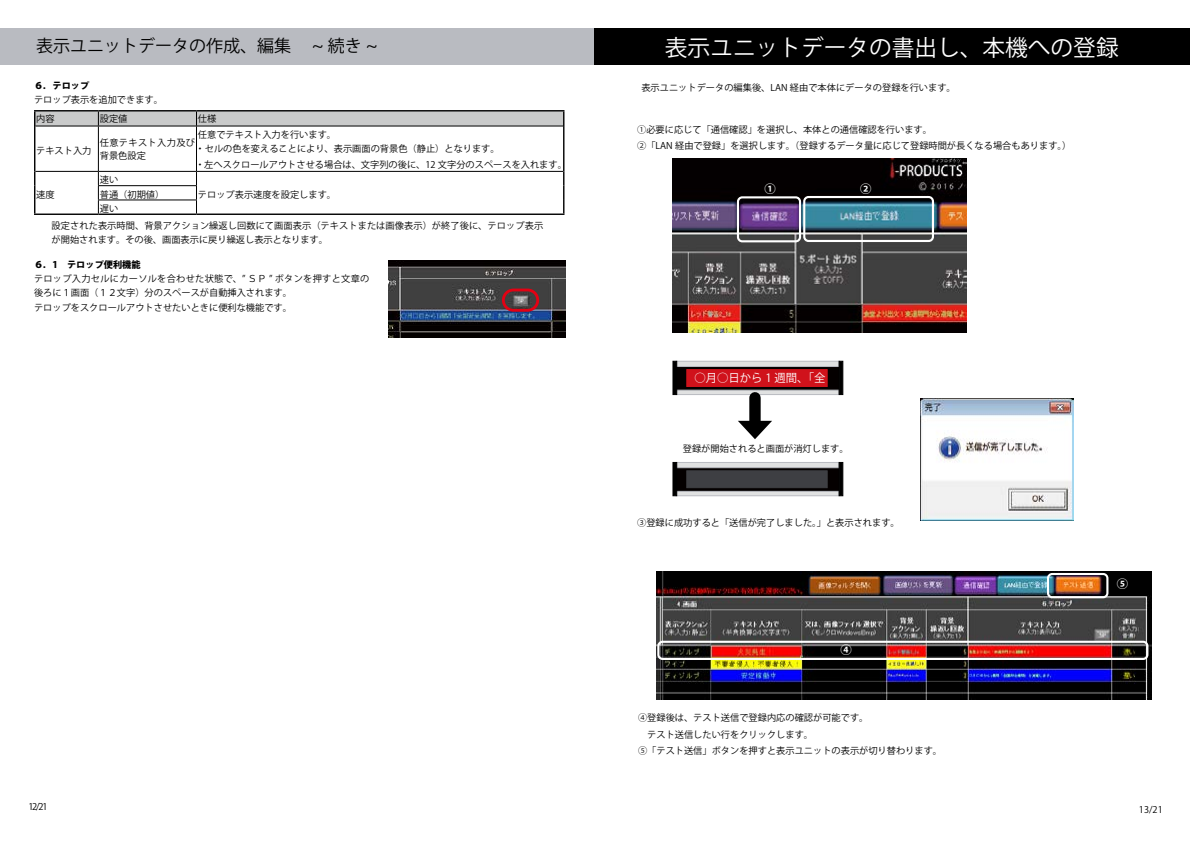
<style>
.page{position:relative;width:1191px;height:842px;background:#fff}
.page>*{position:absolute;margin:0;border:0;box-sizing:border-box;transform-origin:0 0}
.t1{font:22.7px "Koz Go Pro";color:#fff}
.t2{font:17px "Koz Go Pro";color:#000}
.t3{font:11.3px "Koz Go Pro";color:#fff}
.t4{font:700 11.3px "Koz Go Pro";color:#fff}
.t5{font:9.2px/14.2px "Koz Go Pro";color:#000}
.t6{font:800 9.2px "Koz Go Pro";color:#000}
.t7{font:9.2px/12.8px "Koz Go Pro";letter-spacing:.04em;color:#000}
</style>
<div class="page">
<img style="left:388px;top:260px;width:177px;height:78px">
<div style="left:0;top:28px;width:595px;height:37px;background:#b9bbc1"></div>
<hr style="left:196px;top:126px;width:1px;height:45px;background:#000">
<hr style="left:35px;top:171px;width:63px;height:1px;background:#000">
<hr style="left:98px;top:171px;width:98px;height:1px;background:#000">
<hr style="left:196px;top:171px;width:367px;height:1px;background:#000">
<hr style="left:98px;top:185px;width:99px;height:1px;background:#000">
<hr style="left:98px;top:200px;width:99px;height:1px;background:#000">
<svg style="left:196px;top:172px;width:1px;height:42px"></svg>
<hr style="left:563px;top:126px;width:1px;height:45px;background:#000">
<svg style="left:563px;top:171px;width:1px;height:43px"></svg>
<hr style="left:34px;top:214px;width:64px;height:1px;background:#000">
<hr style="left:98px;top:214px;width:98px;height:1px;background:#000">
<hr style="left:196px;top:214px;width:368px;height:1px;background:#000">
<hr style="left:34px;top:110px;width:64px;height:1px;background:#000">
<hr style="left:98px;top:110px;width:98px;height:1px;background:#000">
<hr style="left:196px;top:110px;width:368px;height:1px;background:#000">
<hr style="left:34px;top:126px;width:1px;height:45px;background:#000">
<svg style="left:34px;top:111px;width:530px;height:15px;background:#babbbb"></svg>
<hr style="left:35px;top:126px;width:63px;height:1px;background:#000">
<hr style="left:98px;top:126px;width:98px;height:1px;background:#000">
<hr style="left:98px;top:126px;width:1px;height:45px;background:#000">
<hr style="left:196px;top:126px;width:367px;height:1px;background:#000">
<svg style="left:34px;top:171px;width:1px;height:43px"></svg>
<svg style="left:98px;top:172px;width:1px;height:42px"></svg>
<div style="left:502px;top:289px;width:37px;height:23px;border:3px solid #e30113;border-radius:10px"></div>
<div style="left:594px;top:28px;width:595px;height:37px;background:#000"></div>
<img style="left:672px;top:158px;width:294px;height:175px">
<div style="left:737px;top:196px;width:64px;height:46px;border:2px solid #fff;border-radius:4px"></div>
<div style="left:675px;top:361px;width:164px;height:34px;background:linear-gradient(to right,#dddede,#e1e2e2);border:1px solid #b9bbc1"></div>
<div style="left:675px;top:366px;width:165px;height:24px;background:#040000;border:1px solid #b9bbc1"></div>
<div style="left:686px;top:369px;width:141px;height:18px;background:#d0121b;border:1px solid #d0121b"></div>
<svg style="left:838px;top:361px;width:5px;height:34px"></svg>
<svg style="left:672px;top:361px;width:5px;height:34px"></svg>
<div style="left:675px;top:462px;width:164px;height:34px;background:#e0e1e1;border:1px solid #b9bbc1"></div>
<svg style="left:677px;top:467px;width:161px;height:25px"></svg>
<div style="left:686px;top:470px;width:141px;height:18px;background:#3e3f43;border:1px solid #3e3f43"></div>
<svg style="left:838px;top:462px;width:5px;height:34px"></svg>
<svg style="left:672px;top:462px;width:5px;height:34px"></svg>
<div style="left:749px;top:398px;width:11px;height:30px;background:#000"></div>
<svg style="left:738px;top:421px;width:34px;height:18px"></svg>
<div style="left:803px;top:196px;width:131px;height:46px;border:2px solid #fff;border-radius:4px"></div>
<img style="left:656px;top:572px;width:495px;height:127px">
<div style="left:1047px;top:573px;width:61px;height:25px;border:2px solid #fff;border-radius:4px"></div>
<div style="left:657px;top:641px;width:491px;height:19px;border:2px solid #fff;border-radius:4px"></div>
<img style="left:920px;top:398px;width:153px;height:122px">
<h2 class="t2" style="left:36px;top:35px;width:343px">表示ユニットデータの作成、編集　~ 続き ~</h2>
<p class="t6" style="left:34px;top:79px;width:57px">６．テロップ</p>
<p class="t5" style="left:34px;top:90px;width:130px;line-height:19.2px">テロップ表示を追加できます。内容</p>
<p class="t5" style="left:100px;top:112px;width:29px">設定値</p>
<p class="t5" style="left:198px;top:112px;width:20px">仕様</p>
<p class="t5" style="left:36px;top:143px;width:57px">テキスト入力</p>
<p class="t7" style="left:100px;top:136px;width:97px">任意テキスト入力及び背景色設定</p>
<p class="t5" style="left:196px;top:128px;width:306px">任意でテキスト入力を行います。<br>・セルの色を変えることにより、表示画面の背景色（静止）となります。</p>
<p class="t5" style="left:196px;top:158px;width:373px">・左へスクロールアウトさせる場合は、文字列の後に、12 文字分のスペースを入れます。</p>
<p class="t5" style="left:36px;top:187px;width:20px">速度</p>
<p class="t5" style="left:100px;top:173px;width:66px">速い<br>普通（初期値）</p>
<p class="t5" style="left:198px;top:187px;width:140px">テロップ表示速度を設定します。</p>
<p class="t5" style="left:52px;top:200px;width:493px;line-height:17px;text-indent:48px">遅い<br>設定された表示時間、背景アクション繰返し回数にて画面表示（テキストまたは画像表示）が終了後に、テロップ表示</p>
<p class="t5" style="left:52px;top:233px;width:278px">が開始されます。その後、画面表示に戻り繰返し表示となります。</p>
<p class="t6" style="left:34px;top:259px;width:108px">６．1　テロップ便利機能</p>
<p class="t5" style="left:34px;top:272px;width:337px">テロップ入力セルにカーソルを合わせた状態で、” ＳＰ ” ボタンを押すと文章の後ろに１画面（１２文字）分のスペースが自動挿入されます。<br>テロップをスクロールアウトさせたいときに便利な機能です。</p>
<h1 class="t1" style="left:665px;top:33px;width:455px">表示ユニットデータの書出し、本機への登録</h1>
<p class="t5" style="left:641px;top:81px;width:316px">表示ユニットデータの編集後、LAN 経由で本体にデータの登録を行います。</p>
<p class="t5" style="left:637px;top:122px;width:436px;line-height:16.1px">①必要に応じて「通信確認」を選択し、本体との通信確認を行います。<br>②「LAN 経由で登録」を選択します。（登録するデータ量に応じて登録時間が長くなる場合もあります。）</p>
<p class="t4" style="left:764px;top:182px;width:13px">①</p>
<p class="t4" style="left:860px;top:182px;width:13px">②</p>
<p class="t3" style="left:694px;top:371px;width:132px">○月○日から 1 週間、「全</p>
<p class="t5" style="left:683px;top:442px;width:167px">登録が開始されると画面が消灯します。</p>
<p class="t5" style="left:637px;top:516px;width:264px">③登録に成功すると「送信が完了しました。」と表示されます。</p>
<p class="t4" style="left:840px;top:643px;width:13px">④</p>
<p class="t5" style="left:638px;top:710px;width:306px;line-height:16.1px">④登録後は、テスト送信で登録内応の確認が可能です。<br>　テスト送信したい行をクリックします。<br>⑤「テスト送信」ボタンを押すと表示ユニットの表示が切り替わります。</p>
<p class="t4" style="left:1116px;top:577px;width:13px">⑤</p>
<p class="t5" style="left:28px;top:800px;width:21px">12/21</p>
<p class="t5" style="left:1138px;top:802px;width:25px">13/21</p>
</div>
